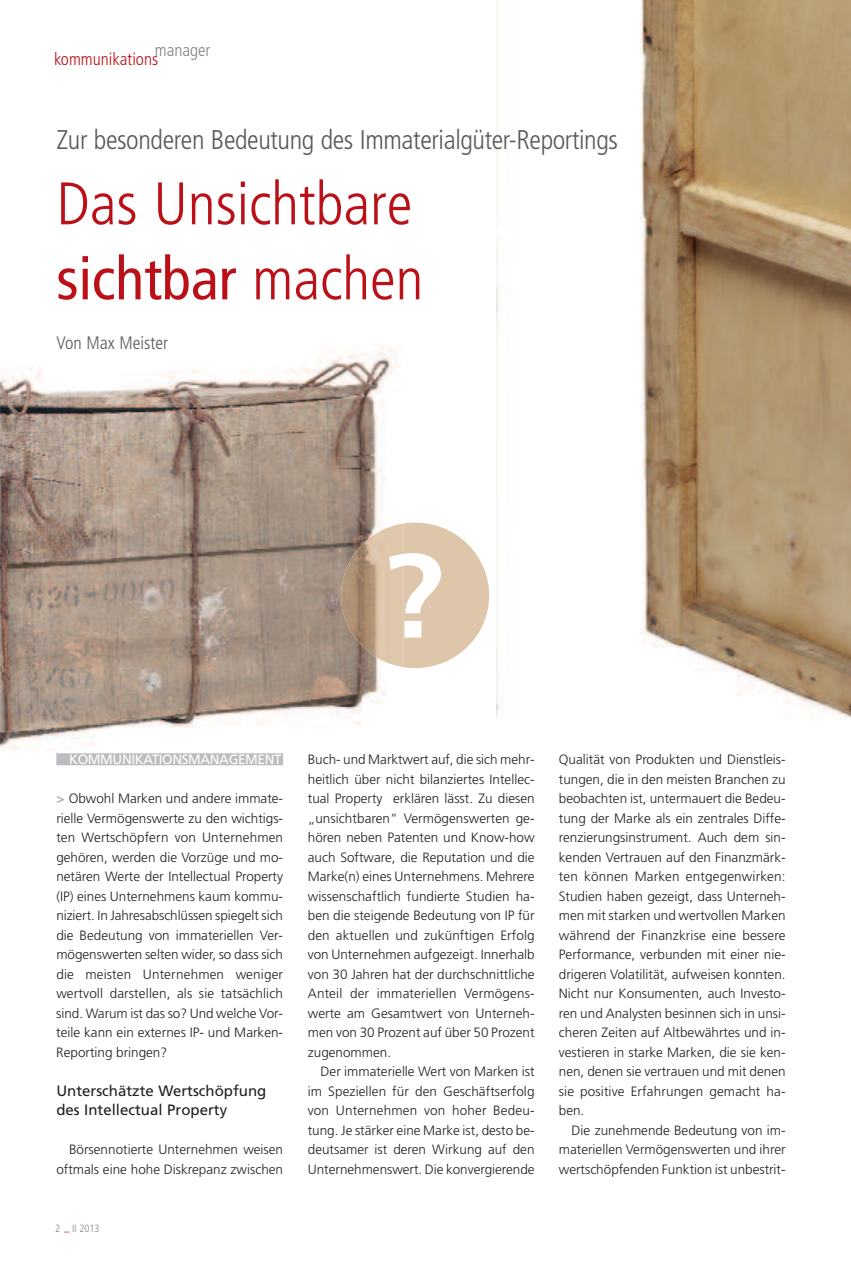
<style>
.page{position:relative;width:851px;height:1263px;background:#fff}
.page>*{position:absolute;margin:0;border:0;box-sizing:border-box;transform-origin:0 0}
.t1{font:300 condensed 60px/75px "Frutiger";color:#bb1018}
.t2{font:300 condensed 27px "Frutiger";letter-spacing:-.015em;color:#57585a}
.t3{font:300 condensed 18px "Frutiger";color:#57585a}
.t4{font:300 condensed 17.4px "Frutiger";color:#bb1018}
.t5{font:300 condensed 17.4px "Frutiger";color:#808285}
.t6{font:15px/19.5px "Frutiger";color:#231f20}
.t7{font:300 13.5px/19.5px "Frutiger";color:#231f20;text-align:justify}
.t8{font:13.5px "Frutiger";letter-spacing:-.03em;color:#fff}
.t9{font:300 condensed 10.5px "Frutiger";color:#808285}
.s1{font-weight:400}
.s2{font-weight:700;color:#a8a9ad}
.s3{color:#bb1018}
</style>
<div class="page">
<img style="left:0;top:344px;width:404px;height:422px">
<img style="left:496px;top:0;width:354px;height:718px">
<svg style="left:404px;top:523px;width:85px;height:145px"></svg>
<img style="left:341px;top:523px;width:63px;height:144px">
<div style="left:56px;top:753px;width:227px;height:12px;background:#bcbdc0"></div>
<p class="t5" style="left:155px;top:43px;width:57px">manager</p>
<p class="t4" style="left:54px;top:51px;width:106px">kommunikations</p>
<h2 class="t2" style="left:56px;top:129px;width:563px">Zur besonderen Bedeutung des Immaterialgüter-Reportings</h2>
<h1 class="t1" style="left:56px;top:171px;width:368px">Das Unsichtbare <span class="s1">sichtbar</span> machen</h1>
<h3 class="t3" style="left:56px;top:336px;width:113px">Von Max Meister</h3>
<p class="t8" style="left:69px;top:754px;width:214px">KOMMUNIKATIONSMANAGEMENT</p>
<p class="t7" style="left:56px;top:790px;width:228px"><span class="s2">&gt;</span> Obwohl Marken und andere immate&shy;rielle Vermögenswerte zu den wichtigs&shy;ten Wertschöpfern von Unternehmen gehören, werden die Vorzüge und mo&shy;netären Werte der Intellectual Property (IP) eines Unternehmens kaum kommu&shy;niziert. In Jahresabschlüssen spiegelt sich die Bedeutung von immateriellen Ver&shy;mögenswerten selten wider, so dass sich die meisten Unternehmen weniger wertvoll darstellen, als sie tatsächlich sind. Warum ist das so? Und welche Vor&shy;teile kann ein externes IP- und Marken-Reporting bringen?</p>
<p class="t6" style="left:56px;top:1082px;width:211px">Unterschätzte Wertschöpfung des Intellectual Property</p>
<p class="t7" style="left:56px;top:1141px;width:228px;text-align:right">Börsennotierte Unternehmen weisen oftmals eine hohe Diskrepanz zwischen</p>
<p class="t9" style="left:55px;top:1224px;width:46px">2 <span class="s3">–</span> II 2013</p>
<p class="t7" style="left:308px;top:751px;width:228px">Buch- und Marktwert auf, die sich mehr&shy;heitlich über nicht bilanziertes Intellec&shy;tual Property erklären lässt. Zu diesen „unsichtbaren“ Vermögenswerten ge&shy;hören neben Patenten und Know-how auch Software, die Reputation und die Marke(n) eines Unternehmens. Mehrere wissenschaftlich fundierte Studien ha&shy;ben die steigende Bedeutung von IP für den aktuellen und zukünftigen Erfolg von Unternehmen aufgezeigt. Innerhalb von 30 Jahren hat der durchschnittliche Anteil der immateriellen Vermögens&shy;werte am Gesamtwert von Unterneh&shy;men von 30 Prozent auf über 50 Prozent zugenommen.</p>
<p class="t7" style="left:308px;top:1063px;width:228px;text-indent:13px">Der immaterielle Wert von Marken ist im Speziellen für den Geschäftserfolg von Unternehmen von hoher Bedeu&shy;tung. Je stärker eine Marke ist, desto be&shy;deutsamer ist deren Wirkung auf den Unternehmenswert. Die konvergierende</p>
<p class="t7" style="left:558px;top:751px;width:228px">Qualität von Produkten und Dienstleis&shy;tungen, die in den meisten Branchen zu beobachten ist, untermauert die Bedeu&shy;tung der Marke als ein zentrales Diffe&shy;renzierungsinstrument. Auch dem sin&shy;kenden Vertrauen auf den Finanzmärk&shy;ten können Marken entgegenwirken:<br>Studien haben gezeigt, dass Unterneh&shy;men mit starken und wertvollen Marken während der Finanzkrise eine bessere Performance, verbunden mit einer nie&shy;drigeren Volatilität, aufweisen konnten.<br>Nicht nur Konsumenten, auch Investo&shy;ren und Analysten besinnen sich in unsi&shy;cheren Zeiten auf Altbewährtes und in&shy;vestieren in starke Marken, die sie ken&shy;nen, denen sie vertrauen und mit denen sie positive Erfahrungen gemacht ha&shy;ben.</p>
<p class="t7" style="left:558px;top:1121px;width:228px;text-indent:13px">Die zunehmende Bedeutung von im&shy;materiellen Vermögenswerten und ihrer wertschöpfenden Funktion ist unbestrit-</p>
</div>
